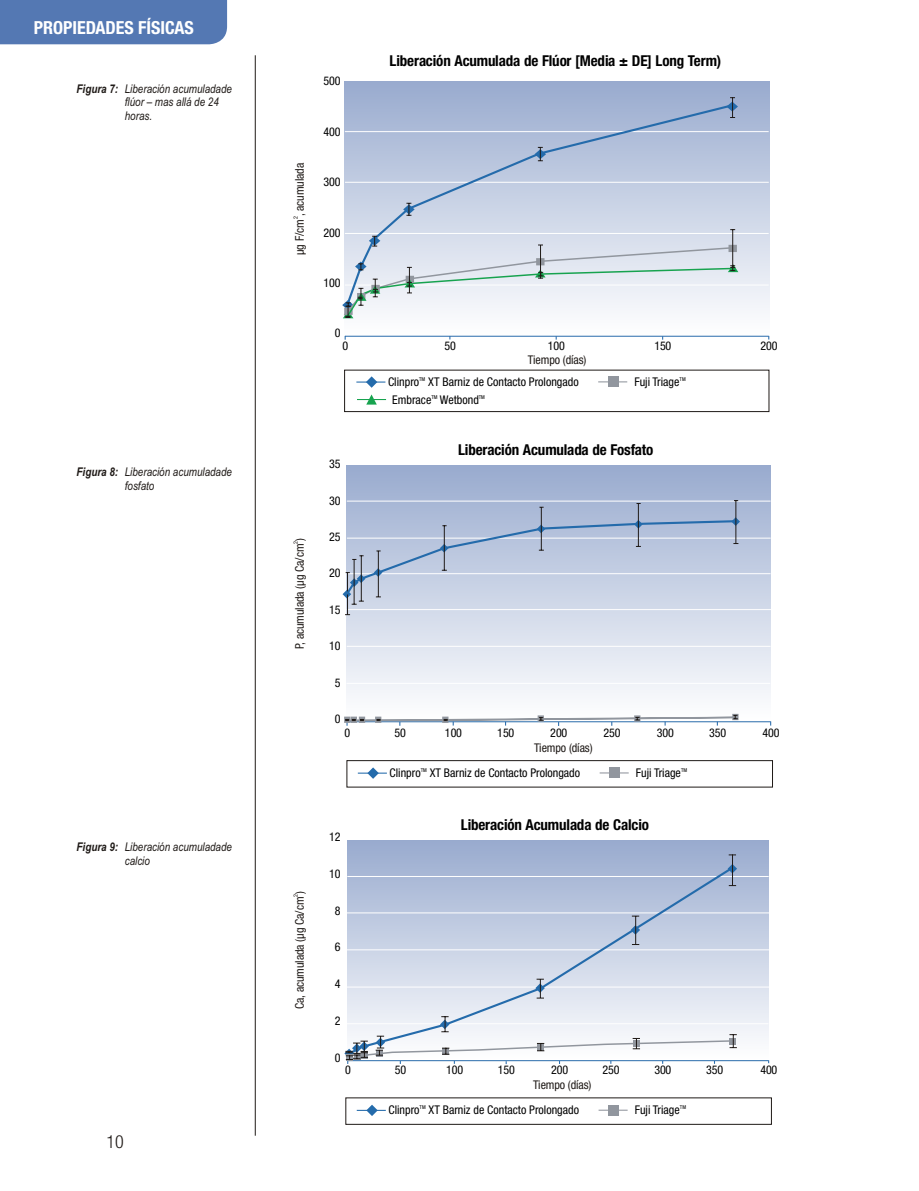
<style>
.page{position:relative;width:919px;height:1191px;background:#fff}
.page>*{position:absolute;margin:0;border:0;box-sizing:border-box;transform-origin:0 0}
.t1{font:700 condensed 18px "Helvetica Neue";color:#fff}
.t2{font:300 condensed 18px "Helvetica Neue";color:#1f1a17}
.t3{font:700 condensed 15px "Helvetica Neue";letter-spacing:-.01em;color:#000}
.t4{font:condensed 12px "Helvetica Neue";color:#000}
.t5{font:italic 12px/13.5px "Arial Narrow";color:#1f1a17}
.t6{font:condensed 12px "Helvetica Neue";letter-spacing:-.01em;color:#1f1a17}
.t7{font:condensed 6px "Helvetica Neue";color:#1f1a17}
.t8{font:condensed 5.25px "Helvetica Neue";color:#000}
.s1{font-weight:700}
</style>
<div class="page">
<div style="left:0;top:0;width:227px;height:44px;background:#5478b3"></div>
<hr style="left:255px;top:55px;width:1px;height:1080px;background:#1f1a17">
<div style="left:345px;top:82px;width:424px;height:254px;background:linear-gradient(to bottom,#99abce,#fefeff)"></div>
<hr style="left:345px;top:131px;width:423px;height:1px;background:#fff">
<hr style="left:345px;top:182px;width:423px;height:1px;background:#fff">
<hr style="left:345px;top:233px;width:423px;height:1px;background:#fff">
<hr style="left:345px;top:285px;width:423px;height:1px;background:#fff">
<hr style="left:345px;top:336px;width:423px;height:1px;background:#296bab">
<svg style="left:344px;top:103px;width:389px;height:133px;background:#bbc7de"></svg>
<svg style="left:726px;top:97px;width:12px;height:21px"></svg>
<svg style="left:403px;top:203px;width:11px;height:13px"></svg>
<svg style="left:534px;top:147px;width:12px;height:14px"></svg>
<hr style="left:732px;top:230px;width:1px;height:37px;background:#1f1a17">
<svg style="left:342px;top:236px;width:396px;height:82px"></svg>
<div style="left:344px;top:370px;width:425px;height:42px;border:1px solid #1f1a17"></div>
<svg style="left:598px;top:381px;width:29px;height:1px"></svg>
<div style="left:608px;top:377px;width:10px;height:10px;background:#91969e"></div>
<svg style="left:356px;top:376px;width:29px;height:12px"></svg>
<svg style="left:357px;top:394px;width:29px;height:10px"></svg>
<div style="left:347px;top:465px;width:423px;height:257px;background:linear-gradient(to bottom,#99abce,#fff)"></div>
<hr style="left:347px;top:646px;width:423px;height:1px;background:#fff">
<hr style="left:347px;top:538px;width:423px;height:1px;background:#fff">
<hr style="left:347px;top:501px;width:423px;height:1px;background:#fff">
<hr style="left:347px;top:573px;width:423px;height:1px;background:#fff">
<hr style="left:346px;top:609px;width:425px;height:1px;background:#fff">
<hr style="left:346px;top:683px;width:424px;height:1px;background:#fff">
<hr style="left:347px;top:721px;width:423px;height:1px;background:#296bab">
<hr style="left:347px;top:572px;width:1px;height:42px;background:#1f1a17">
<hr style="left:541px;top:507px;width:1px;height:43px;background:#1f1a17">
<hr style="left:638px;top:503px;width:1px;height:43px;background:#1f1a17">
<hr style="left:735px;top:500px;width:1px;height:43px;background:#1f1a17">
<svg style="left:342px;top:517px;width:398px;height:88px;background:#bac7dd"></svg>
<svg style="left:345px;top:714px;width:393px;height:12px"></svg>
<div style="left:346px;top:760px;width:426px;height:27px;border:1px solid #1f1a17"></div>
<svg style="left:599px;top:772px;width:29px;height:1px"></svg>
<div style="left:609px;top:767px;width:10px;height:11px;background:#91969e"></div>
<svg style="left:358px;top:767px;width:29px;height:12px"></svg>
<div style="left:347px;top:840px;width:421px;height:220px;background:linear-gradient(to bottom,#98aace,#fefeff)"></div>
<hr style="left:347px;top:876px;width:421px;height:1px;background:#fff">
<hr style="left:347px;top:912px;width:423px;height:1px;background:#fff">
<hr style="left:346px;top:949px;width:423px;height:1px;background:#fff">
<hr style="left:346px;top:986px;width:423px;height:1px;background:#fff">
<hr style="left:347px;top:1023px;width:421px;height:1px;background:#fff">
<hr style="left:348px;top:1060px;width:420px;height:1px;background:#296bab">
<svg style="left:347px;top:865px;width:388px;height:151px;background:#c6d0e4"></svg>
<svg style="left:727px;top:864px;width:10px;height:9px"></svg>
<svg style="left:535px;top:978px;width:9px;height:20px"></svg>
<svg style="left:630px;top:915px;width:10px;height:30px"></svg>
<hr style="left:732px;top:854px;width:1px;height:31px;background:#1f1a17">
<svg style="left:344px;top:1016px;width:392px;height:48px"></svg>
<svg style="left:598px;top:1109px;width:29px;height:1px"></svg>
<div style="left:608px;top:1105px;width:10px;height:10px;background:#91969e"></div>
<hr style="left:357px;top:1109px;width:29px;height:2px;background:#246bab">
<svg style="left:366px;top:1104px;width:11px;height:12px"></svg>
<h1 class="t1" style="left:34px;top:20px;width:162px">PROPIEDADES FÍSICAS</h1>
<p class="t5" style="left:125px;top:83px;width:109px;text-indent:-48px"><span class="s1">Figura 7:</span> Liberación acumuladade flúor – mas allá de 24 horas.</p>
<p class="t5" style="left:125px;top:466px;width:109px;text-indent:-48px"><span class="s1">Figura 8:</span> Liberación acumuladade fosfato</p>
<p class="t5" style="left:125px;top:841px;width:109px;text-indent:-48px"><span class="s1">Figura 9:</span> Liberación acumuladade calcio</p>
<h1 class="t2" style="left:106px;top:1134px;width:19px">10</h1>
<p class="t6" style="left:294px;top:255px;width:93px;rotate:-90deg">µg F/cm , acumulada</p>
<p class="t7" style="left:293px;top:219px;width:4px;rotate:-90deg">2</p>
<p class="t6" style="left:294px;top:648px;width:112px;rotate:-90deg">P, acumulada (µg Ca/cm )</p>
<p class="t7" style="left:293px;top:544px;width:4px;rotate:-90deg">2</p>
<p class="t6" style="left:294px;top:1009px;width:119px;rotate:-90deg">Ca, acumulada (µg Ca/cm )</p>
<p class="t7" style="left:293px;top:897px;width:4px;rotate:-90deg">2</p>
<p class="t4" style="left:323px;top:76px;width:19px">500</p>
<p class="t4" style="left:323px;top:126px;width:19px">400</p>
<p class="t4" style="left:323px;top:177px;width:19px">300</p>
<p class="t4" style="left:323px;top:227px;width:19px">200</p>
<p class="t4" style="left:323px;top:277px;width:19px">100</p>
<p class="t4" style="left:335px;top:328px;width:7px">0</p>
<p class="t3" style="left:389px;top:55px;width:333px">Liberación Acumulada de Flúor [Media ± DE] Long Term)</p>
<p class="t4" style="left:342px;top:341px;width:7px">0</p>
<p class="t4" style="left:444px;top:341px;width:13px">50</p>
<p class="t4" style="left:548px;top:341px;width:19px">100</p>
<p class="t4" style="left:654px;top:341px;width:19px">150</p>
<p class="t4" style="left:760px;top:341px;width:19px">200</p>
<p class="t8" style="left:419px;top:376px;width:8px">TM</p>
<p class="t4" style="left:388px;top:376px;width:192px">Clinpro XT Barniz de Contacto Prolongado</p>
<p class="t8" style="left:679px;top:376px;width:8px">TM</p>
<p class="t6" style="left:528px;top:354px;width:60px">Tiempo (días)</p>
<p class="t4" style="left:634px;top:376px;width:47px">Fuji Triage</p>
<p class="t8" style="left:431px;top:394px;width:8px">TM</p>
<p class="t8" style="left:479px;top:394px;width:8px">TM</p>
<p class="t4" style="left:392px;top:394px;width:88px">Embrace Wetbond</p>
<p class="t4" style="left:329px;top:459px;width:13px">35</p>
<p class="t4" style="left:329px;top:495px;width:13px">30</p>
<p class="t4" style="left:329px;top:531px;width:13px">25</p>
<p class="t4" style="left:329px;top:568px;width:13px">20</p>
<p class="t4" style="left:329px;top:604px;width:13px">15</p>
<p class="t4" style="left:329px;top:641px;width:13px">10</p>
<p class="t4" style="left:335px;top:677px;width:7px">5</p>
<p class="t4" style="left:335px;top:713px;width:7px">0</p>
<p class="t3" style="left:458px;top:443px;width:197px">Liberación Acumulada de Fosfato</p>
<p class="t4" style="left:344px;top:727px;width:7px">0</p>
<p class="t4" style="left:394px;top:727px;width:13px">50</p>
<p class="t4" style="left:445px;top:727px;width:19px">100</p>
<p class="t4" style="left:497px;top:727px;width:19px">150</p>
<p class="t4" style="left:550px;top:727px;width:19px">200</p>
<p class="t4" style="left:603px;top:727px;width:19px">250</p>
<p class="t4" style="left:656px;top:727px;width:19px">300</p>
<p class="t4" style="left:709px;top:727px;width:19px">350</p>
<p class="t4" style="left:762px;top:727px;width:19px">400</p>
<p class="t4" style="left:329px;top:831px;width:13px">12</p>
<p class="t4" style="left:329px;top:868px;width:13px">10</p>
<p class="t4" style="left:335px;top:905px;width:7px">8</p>
<p class="t4" style="left:335px;top:942px;width:7px">6</p>
<p class="t4" style="left:335px;top:978px;width:7px">4</p>
<p class="t4" style="left:335px;top:1015px;width:7px">2</p>
<p class="t4" style="left:335px;top:1052px;width:7px">0</p>
<p class="t6" style="left:534px;top:742px;width:60px">Tiempo (días)</p>
<p class="t8" style="left:420px;top:767px;width:8px">TM</p>
<p class="t4" style="left:389px;top:767px;width:192px">Clinpro XT Barniz de Contacto Prolongado</p>
<p class="t8" style="left:681px;top:767px;width:8px">TM</p>
<p class="t4" style="left:635px;top:767px;width:47px">Fuji Triage</p>
<p class="t3" style="left:460px;top:818px;width:190px">Liberación Acumulada de Calcio</p>
<p class="t4" style="left:345px;top:1064px;width:7px">0</p>
<p class="t4" style="left:395px;top:1064px;width:13px">50</p>
<p class="t4" style="left:446px;top:1064px;width:19px">100</p>
<p class="t4" style="left:498px;top:1064px;width:19px">150</p>
<p class="t4" style="left:551px;top:1064px;width:19px">200</p>
<p class="t4" style="left:602px;top:1064px;width:19px">250</p>
<p class="t4" style="left:654px;top:1064px;width:19px">300</p>
<p class="t4" style="left:706px;top:1064px;width:19px">350</p>
<p class="t4" style="left:760px;top:1064px;width:19px">400</p>
<p class="t6" style="left:533px;top:1079px;width:60px">Tiempo (días)</p>
<p class="t8" style="left:419px;top:1104px;width:8px">TM</p>
<p class="t4" style="left:388px;top:1104px;width:192px">Clinpro XT Barniz de Contacto Prolongado</p>
<p class="t8" style="left:680px;top:1104px;width:8px">TM</p>
<p class="t4" style="left:634px;top:1104px;width:47px">Fuji Triage</p>
</div>
